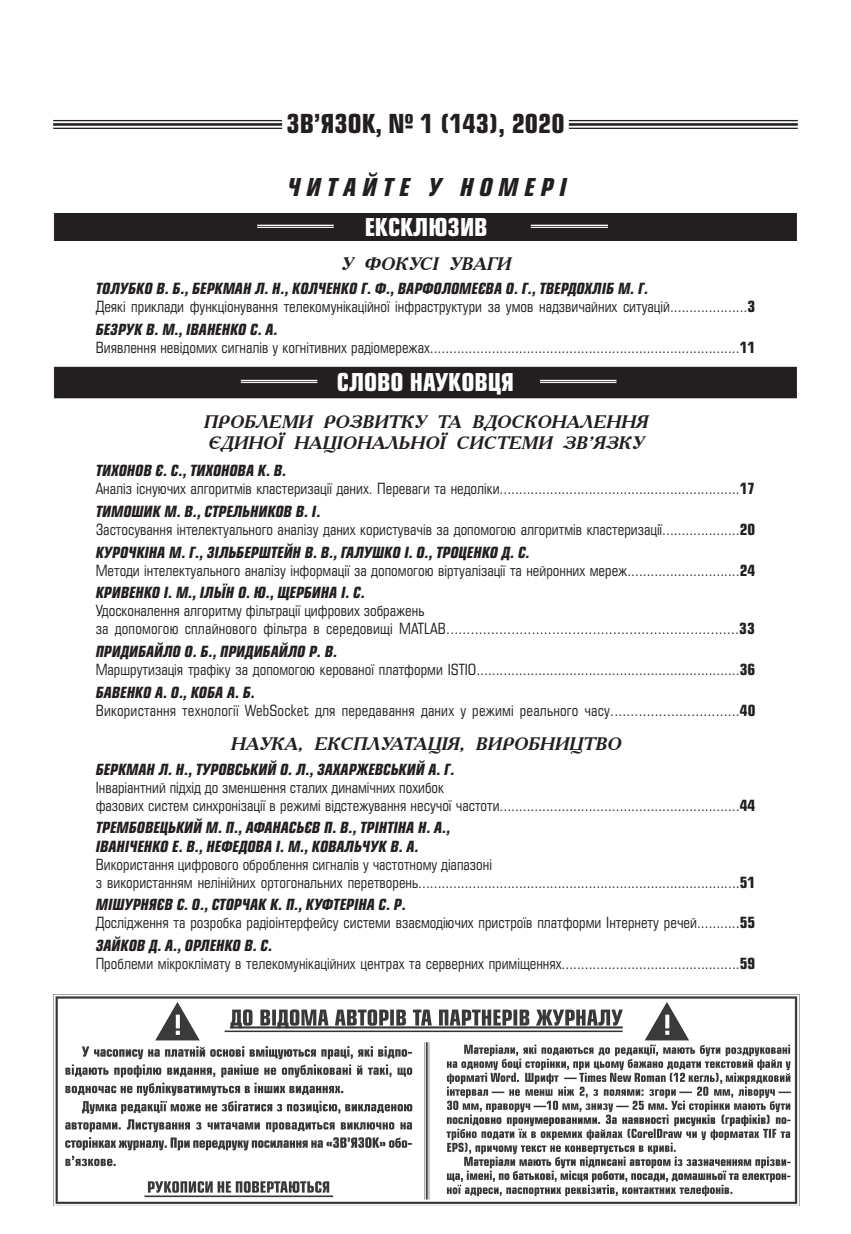
<style>
.page{position:relative;width:851px;height:1234px;background:#fff}
.page>*{position:absolute;margin:0;border:0;box-sizing:border-box;transform-origin:0 0}
.t1{font:700 25.5px "Europe Cond";color:#231f20}
.t2{font:700 24px "Europe Cond";color:#fff}
.t3{font:italic 700 24px "Europe Cond";letter-spacing:.255em;color:#231f20}
.t4{font:italic 700 18px/21.6px "Academy C";color:#231f20}
.t5{font:15px/18px "Europe Cond";color:#231f20}
.t6{font:italic 700 15px/18.8px "Europe Cond";letter-spacing:.07em;color:#231f20}
.t7{font:italic 700 15px "Europe Cond";color:#231f20}
.t8{font:italic 700 15px "Europe Cond";letter-spacing:.02em;color:#231f20}
.t9{font:italic 700 15px "Europe Cond";letter-spacing:.04em;color:#231f20}
.s1{font-weight:700;font-style:italic}
.s2{font-weight:700}
</style>
<div class="page">
<div style="left:54px;top:212px;width:743px;height:29px;background:#231f20"></div>
<div style="left:53px;top:212px;width:744px;height:30px;border:1px solid #fff"></div>
<hr style="left:257px;top:225px;width:77px;height:1px;background:#fff">
<hr style="left:257px;top:227px;width:77px;height:1px;background:#fff">
<hr style="left:530px;top:225px;width:78px;height:1px;background:#fff">
<hr style="left:530px;top:227px;width:78px;height:1px;background:#fff">
<div style="left:54px;top:366px;width:743px;height:33px;background:#231f20"></div>
<div style="left:53px;top:366px;width:744px;height:33px;border:1px solid #fff"></div>
<hr style="left:241px;top:380px;width:76px;height:1px;background:#fff">
<hr style="left:241px;top:382px;width:76px;height:1px;background:#fff">
<hr style="left:540px;top:380px;width:76px;height:1px;background:#fff">
<hr style="left:540px;top:382px;width:76px;height:1px;background:#fff">
<hr style="left:53px;top:120px;width:229px;height:1px;background:#231f20">
<hr style="left:53px;top:123px;width:229px;height:3px;background:#231f20">
<hr style="left:53px;top:128px;width:229px;height:1px;background:#231f20">
<hr style="left:568px;top:120px;width:229px;height:1px;background:#231f20">
<hr style="left:568px;top:123px;width:229px;height:3px;background:#231f20">
<hr style="left:568px;top:128px;width:229px;height:1px;background:#231f20">
<img style="left:53px;top:994px;width:746px;height:210px">
<h1 class="t1" style="left:286px;top:107px;width:280px">ЗВ’ЯЗОК, № 1 (143), 2020</h1>
<h2 class="t3" style="left:285px;top:171px;width:287px">Ч И Т А ЙТЕ У Н О МЕР І</h2>
<h2 class="t2" style="left:364px;top:211px;width:124px">ЕКСКЛЮЗИВ</h2>
<p class="t4" style="left:340px;top:252px;width:176px">У ФОКУСІ УВАГИ</p>
<p class="t5" style="left:96px;top:279px;width:661px"><span class="s1">Толубко В. Б., Беркман Л. Н., Колченко Г. Ф., Варф оломеєва О. Г., Твердохліб М. Г.<br></span>Деякі приклади функціонування телекомунікаційної інфраструктури за умов надзвичайних ситуацій....................<span class="s2">3</span></p>
<p class="t5" style="left:96px;top:320px;width:661px"><span class="s1">Безрук В. М., Іваненко С. А.<br></span>Виявлення невідомих сигналів у когнітивних радіомережах................................................................................<span class="s2">11</span></p>
<h2 class="t2" style="left:337px;top:366px;width:178px">СЛОВО НАУКОВЦЯ</h2>
<p class="t4" style="left:203px;top:410px;width:450px">ПРОБЛЕМИ РОЗВИТКУ ТА ВДОСКОНАЛЕННЯ<br>ЄДИНОЇ НАЦІОНАЛЬНОЇ СИСТЕМИ ЗВ’ЯЗКУ</p>
<p class="t5" style="left:96px;top:461px;width:661px"><span class="s1">Тихонов Є. С., Тихонова К. В.<br></span>Аналіз існуючих алгоритмів кластеризації даних. Переваги та недоліки..............................................................<span class="s2">17</span></p>
<p class="t5" style="left:96px;top:502px;width:661px"><span class="s1">Тимошик М. В., Стрельников В. І.<br></span>Застосування інтелектуального аналізу даних користувачів за допомогою алгоритмів кластеризації....................<span class="s2">20</span></p>
<p class="t5" style="left:96px;top:542px;width:661px"><span class="s1">Курочкіна М. Г., Зільберштейн В. В., Галушко І. О., Троценко Д. С.<br></span>Методи інтелектуального аналізу інформації за допомогою віртуалізації та нейронних мереж.............................<span class="s2">24</span></p>
<p class="t8" style="left:96px;top:582px;width:270px">Кривенко І. М., Ільїн О. Ю., Щербина І. С.</p>
<p class="t5" style="left:96px;top:601px;width:660px">Удосконалення алгоритму фільтрації цифрових зображень<br>за допомогою сплайнового фільтра в середовищі MATLAB........................................................................<span class="s2">33</span></p>
<p class="t7" style="left:96px;top:641px;width:18px">Приди</p>
<p class="t7" style="left:138px;top:641px;width:100px">байло О. Б., Приди</p>
<p class="t5" style="left:96px;top:642px;width:661px;text-indent:167px"><span class="s1">байло Р. В.<br></span>Маршрутизація трафіку за допомогою керованої платформи ISTIO....................................................................<span class="s2">36</span></p>
<p class="t5" style="left:96px;top:682px;width:661px"><span class="s1">Бавенко А. О., Коба А. Б.<br></span>Використання технології WebSocket для передавання даних у режимі реального часу................................<span class="s2">40</span></p>
<p class="t4" style="left:230px;top:732px;width:15px">наука</p>
<p class="t4" style="left:297px;top:732px;width:30px">, експлуатація</p>
<p class="t4" style="left:459px;top:732px;width:31px">, виробництво</p>
<p class="t7" style="left:96px;top:759px;width:42px">БЕРКМАН</p>
<p class="t7" style="left:159px;top:759px;width:297px">Л. Н., ТУРОВСЬКИЙ О. Л., ЗАХА РЖЕВСЬКИЙ А. Г.</p>
<p class="t5" style="left:96px;top:777px;width:661px">Інваріантний підхід до зменшення сталих динамічних похибок<br>фазових систем синхронізації в режимі відстежування несучої частоти..............................................................<span class="s2">44</span></p>
<p class="t9" style="left:96px;top:817px;width:82px">Трембовецький</p>
<p class="t6" style="left:96px;top:817px;width:355px;text-indent:110px">М. П., Афанась єв П. В., Трiнтiна Н. А.,<br>Iванiченко Е. В., Нефедова І. М., Ковальчук В. А.</p>
<p class="t5" style="left:96px;top:855px;width:661px">Використання цифрового оброблення сигналів у частотному діапазоні<br>з використанням нелінійних ортогональних перетворень...................................................................................<span class="s2">51</span></p>
<p class="t5" style="left:96px;top:895px;width:661px"><span class="s1">Мішурняєв С. О., Сторчак К. П., Куфтеріна С. Р.<br></span>Дослідження та розробка радіоінтерфейсу системи взаємодіючих пристроїв платформи Інтернету речей...........<span class="s2">55</span></p>
<p class="t5" style="left:96px;top:936px;width:661px"><span class="s1">Зайков Д. А., Орленко В. С.<br></span>Проблеми мікроклімату в телекомунікаційних центрах та серверних приміщеннях..............................................<span class="s2">59</span></p>
</div>
